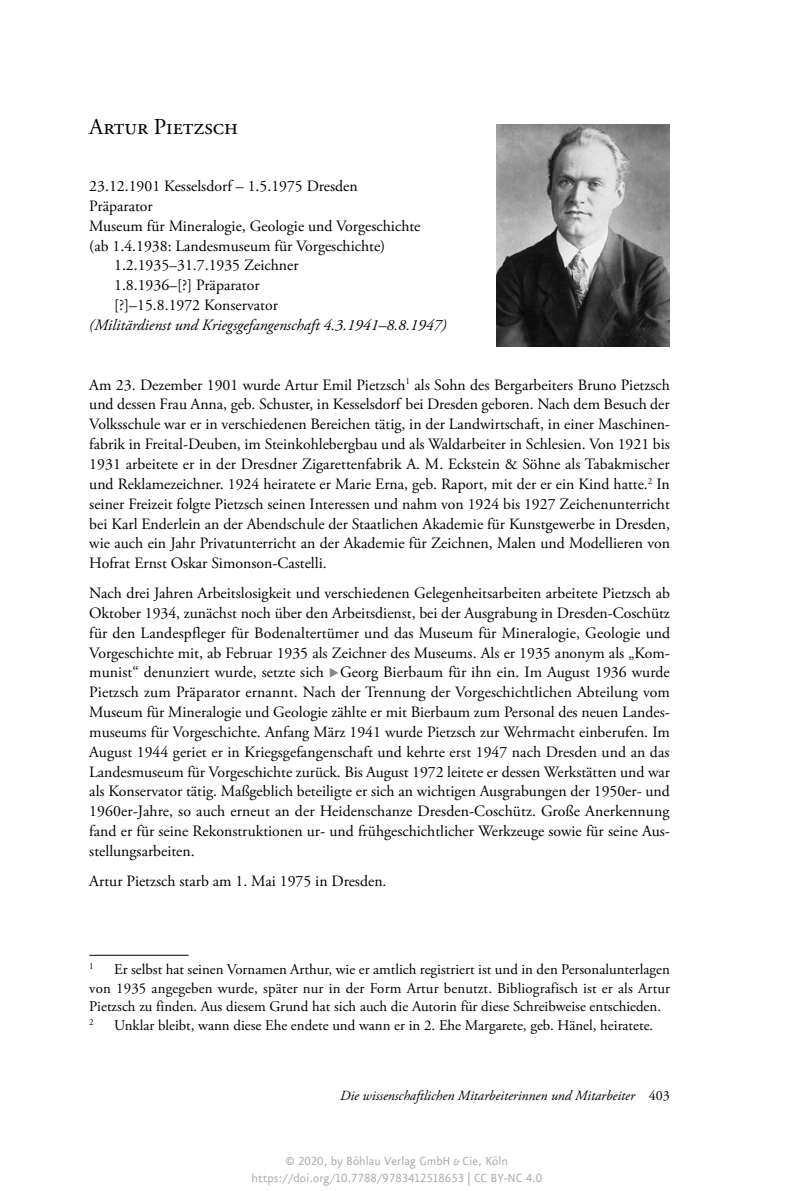
<style>
.page{position:relative;width:794px;height:1191px;background:#fff}
.page>*{position:absolute;margin:0;border:0;box-sizing:border-box;transform-origin:0 0}
.t1{font:22.75px "Adobe Garamond Pro";color:#000}
.t2{font:15.75px/19.8px "Adobe Garamond Pro";color:#000;text-align:justify}
.t3{font:italic 15.75px "Adobe Garamond Pro";color:#000}
.t4{font:14.88px/18.6px "Adobe Garamond Pro";color:#000;text-align:justify}
.t5{font:14px/16.8px "VR Eureka Sans";color:#ababab;text-align:center}
.t6{font:italic 14px "Adobe Garamond Pro";color:#000}
.t7{font:9.1px "Adobe Garamond Pro";color:#000}
.s1{color:#878786}
.s2{font-style:normal}
</style>
<div class="page">
<hr style="left:89px;top:955px;width:100px;height:1px;background:#000">
<img style="left:496px;top:124px;width:174px;height:222px">
<h1 class="t1" style="left:89px;top:113px;width:150px">Artur Pietzsch</h1>
<p class="t2" style="left:89px;top:177px;width:270px">23.12.1901 Kesselsdorf – 1.5.1975 Dresden</p>
<p class="t2" style="left:89px;top:197px;width:65px">Präparator</p>
<p class="t2" style="left:89px;top:216px;width:333px">Museum für Mineralogie, Geologie und Vorgeschichte</p>
<p class="t2" style="left:89px;top:236px;width:297px">(ab 1.4.1938: Landesmuseum für Vorgeschichte)</p>
<p class="t2" style="left:114px;top:256px;width:186px">1.2.1935–31.7.1935 Zeichner</p>
<p class="t2" style="left:114px;top:276px;width:147px">1.8.1936–[?] Präparator</p>
<p class="t2" style="left:114px;top:296px;width:165px">[?]–15.8.1972 Konservator</p>
<p class="t3" style="left:89px;top:315px;width:359px">(Militärdienst und Kriegsgefangenschaft 4.3.1941–8.8.1947)</p>
<p class="t2" style="left:89px;top:375px;width:582px">Am 23. Dezember 1901 wurde Artur Emil Pietzsch<sup>1</sup> als Sohn des Bergarbeiters Bruno Pietzsch und dessen Frau Anna, geb. Schuster, in Kesselsdorf bei Dresden geboren. Nach dem Besuch der Volksschule war er in verschiedenen Bereichen tätig, in der Landwirtschaft, in einer Maschinen&shy;fabrik in Freital-Deuben, im Steinkohlebergbau und als Waldarbeiter in Schlesien. Von 1921 bis 1931 arbeitete er in der Dresdner Zigarettenfabrik A. M. Eckstein &amp; Söhne als Tabakmischer und Reklamezeichner. 1924 heiratete er Marie Erna, geb. Raport, mit der er ein Kind hatte.<sup>2</sup> In seiner Freizeit folgte Pietzsch seinen Interessen und nahm von 1924 bis 1927 Zeichenunterricht bei Karl Enderlein an der Abendschule der Staatlichen Akademie für Kunstgewerbe in Dresden, wie auch ein Jahr Privatunterricht an der Akademie für Zeichnen, Malen und Modellieren von Hofrat Ernst Oskar Simonson-Castelli.</p>
<p class="t2" style="left:89px;top:583px;width:582px">Nach drei Jahren Arbeitslosigkeit und verschiedenen Gelegenheitsarbeiten arbeitete Pietzsch ab Oktober 1934, zunächst noch über den Arbeitsdienst, bei der Ausgrabung in Dresden-Coschütz für den Landespfleger für Bodenaltertümer und das Museum für Mineralogie, Geologie und Vorgeschichte mit, ab Februar 1935 als Zeichner des Museums. Als er 1935 anonym als „Kom&shy;munist“ denunziert wurde, setzte sich <span class="s1">▶</span>Georg Bierbaum für ihn ein. Im August 1936 wurde Pietzsch zum Präparator ernannt. Nach der Trennung der Vorgeschichtlichen Abteilung vom Museum für Mineralogie und Geologie zählte er mit Bierbaum zum Personal des neuen Landes&shy;museums für Vorgeschichte. Anfang März 1941 wurde Pietzsch zur Wehrmacht einberufen. Im August 1944 geriet er in Kriegsgefangenschaft und kehrte erst 1947 nach Dresden und an das Landesmuseum für Vorgeschichte zurück. Bis August 1972 leitete er dessen Werkstätten und war als Konservator tätig. Maßgeblich beteiligte er sich an wichtigen Ausgrabungen der 1950er- und 1960er-Jahre, so auch erneut an der Heidenschanze Dresden-Coschütz. Große Anerkennung fand er für seine Rekonstruktionen ur- und frühgeschichtlicher Werkzeuge sowie für seine Aus&shy;stellungsarbeiten.</p>
<p class="t2" style="left:89px;top:871px;width:299px">Artur Pietzsch starb am 1. Mai 1975 in Dresden.</p>
<p class="t7" style="left:89px;top:960px;width:6px">1</p>
<p class="t4" style="left:89px;top:960px;width:582px;text-indent:25px">Er selbst hat seinen Vornamen Arthur, wie er amtlich registriert ist und in den Personalunterlagen von 1935 angegeben wurde, später nur in der Form Artur benutzt. Bibliografisch ist er als Artur Pietzsch zu finden. Aus diesem Grund hat sich auch die Autorin für diese Schreibweise entschieden.</p>
<p class="t7" style="left:89px;top:1016px;width:6px">2</p>
<p class="t4" style="left:114px;top:1016px;width:540px">Unklar bleibt, wann diese Ehe endete und wann er in 2. Ehe Margarete, geb. Hänel, heiratete.</p>
<p class="t6" style="left:340px;top:1087px;width:331px">Die wissenschaftlichen Mitarbeiterinnen und Mitarbeiter <span class="s2">403</span></p>
<p class="t5" style="left:252px;top:1153px;width:292px">© 2020, by Böhlau Verlag GmbH &amp; Cie, Köln https://doi.org/10.7788/9783412518653 | CC BY-NC 4.0</p>
</div>
